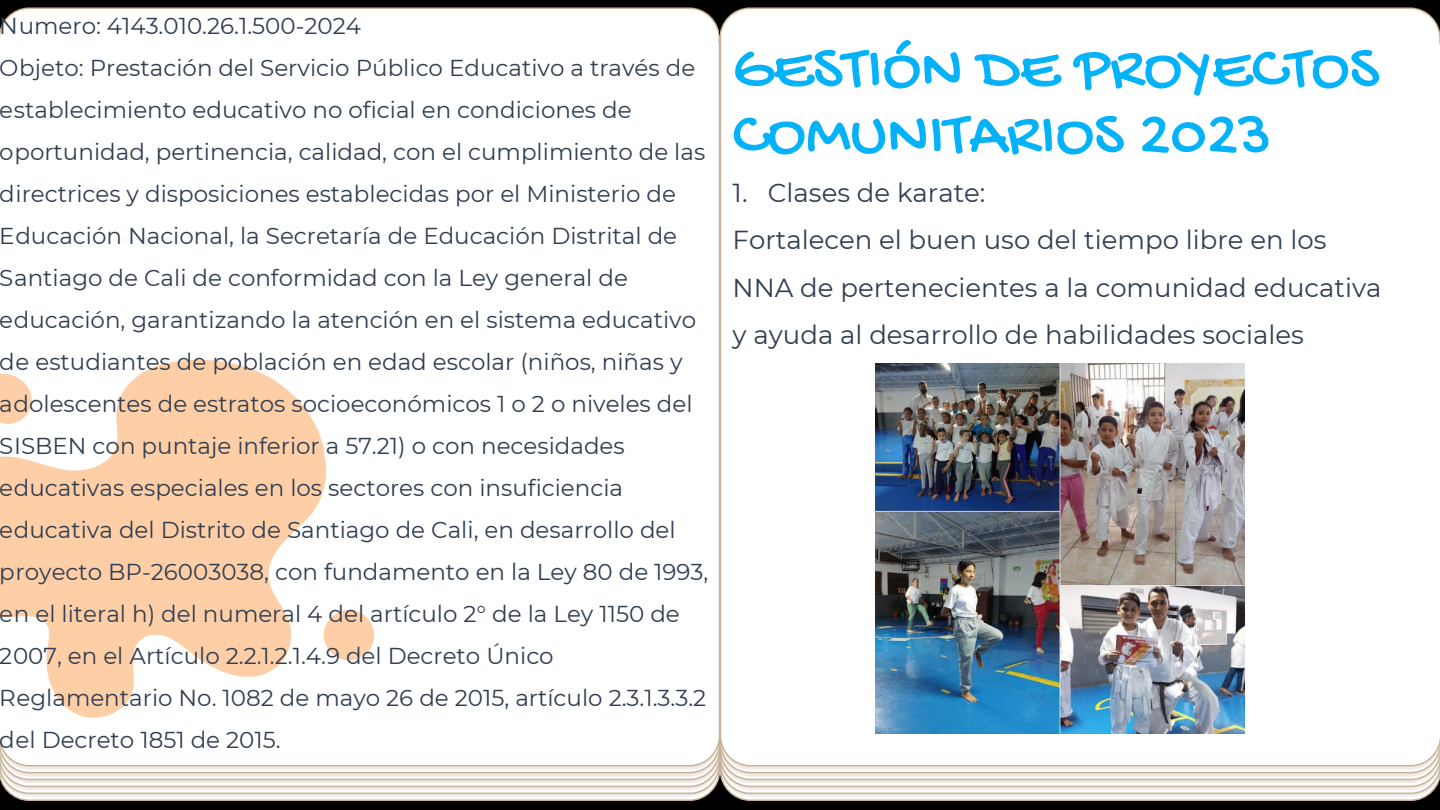
<style>
.page{position:relative;width:1440px;height:810px;background:#fff}
.page>*{position:absolute;margin:0;border:0;box-sizing:border-box;transform-origin:0 0}
.t1{font:64px/66px "Gochi Hand";color:#03b2f9}
.t2{font:26px/47.2px "Montserrat";color:#313e50}
.t3{font:23px/42px "Montserrat";color:#313e50}
</style>
<div class="page">
<div style="left:720px;top:733px;width:720px;height:77px;background:#000"></div>
<svg style="left:0;top:359px;width:375px;height:359px;fill:#fecfa7"></svg>
<div style="left:0;top:733px;width:720px;height:77px;background:#000"></div>
<svg style="left:0;top:730px;width:1440px;height:71px;background:#f2eeea"></svg>
<div style="left:0;top:0;width:720px;height:43px;background:#000"></div>
<div style="left:719px;top:0;width:721px;height:43px;background:#000"></div>
<div style="left:0;top:8px;width:1440px;height:36px;background:#fff"></div>
<hr style="left:719px;top:35px;width:2px;height:699px;background:#c7b299">
<img style="left:875px;top:363px;width:370px;height:370px">
<p class="t3" style="left:0;top:5px;width:363px">Numero: 4143.010.26.1.500-2024</p>
<p class="t3" style="left:0;top:47px;width:710px">Objeto: Prestación del Servicio Público Educativo a través de establecimiento educativo no oficial en condiciones de oportunidad, pertinencia, calidad, con el cumplimiento de las directrices y disposiciones establecidas por el Ministerio de Educación Nacional, la Secretaría de Educación Distrital de Santiago de Cali de conformidad con la Ley general de educación, garantizando la atención en el sistema educativo de estudiantes de población en edad escolar (niños, niñas y adolescentes de estratos socioeconómicos 1 o 2 o niveles del SISBEN con puntaje inferior a 57.21) o con necesidades educativas especiales en los sectores con insuficiencia educativa del Distrito de Santiago de Cali, en desarrollo del proyecto BP-26003038, con fundamento en la Ley 80 de 1993, en el literal h) del numeral 4 del artículo 2° de la Ley 1150 de 2007, en el Artículo 2.2.1.2.1.4.9 del Decreto Único Reglamentario No. 1082 de mayo 26 de 2015, artículo 2.3.1.3.3.2 del Decreto 1851 de 2015.</p>
<p class="t1" style="left:733px;top:40px;width:648px">GESTIÓN DE PROYECTOS<br>COMUNITARIOS 2023</p>
<h1 class="t2" style="left:733px;top:169px;width:254px">1. Clases de karate:</h1>
<h2 class="t2" style="left:733px;top:216px;width:650px">Fortalecen el buen uso del tiempo libre en los<br>NNA de pertenecientes a la comunidad educativa y ayuda al desarrollo de habilidades sociales</h2>
</div>
